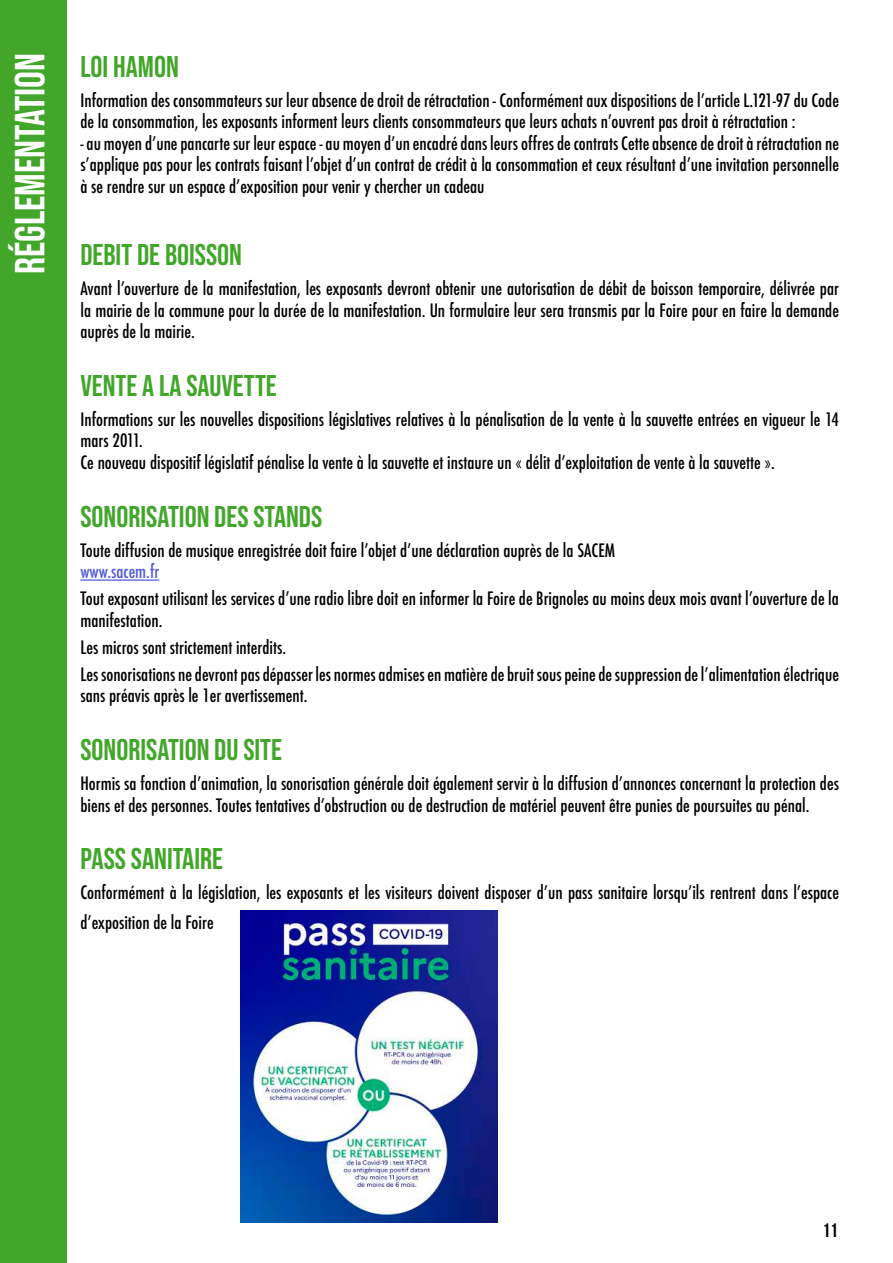
<style>
.page{position:relative;width:893px;height:1263px;background:#fff}
.page>*{position:absolute;margin:0;border:0;box-sizing:border-box;transform-origin:0 0}
.t1{font:42px "Bebas Neue";color:#fff}
.t2{font:30px "Bebas Neue";color:#42a62a}
.t3{font:700 30px "Bebas Neue";color:#42a62a}
.t4{font:700 19.5px "Bebas Neue";color:#000}
.t5{font:500 condensed 18px/21.6px "Futura";color:#000}
.t6{font:500 condensed 18px "Futura";color:#4f5cd6}
</style>
<div class="page">
<hr style="left:80px;top:579px;width:79px;height:2px;background:#4f5cd6">
<div style="left:0;top:0;width:67px;height:1263px;background:#42a62a"></div>
<img style="left:240px;top:910px;width:257px;height:312px">
<h1 class="t1" style="left:6px;top:274px;width:222px;rotate:-90deg">RÉGLEMENTATION</h1>
<h2 class="t2" style="left:80px;top:49px;width:100px">LOI HAMON</h2>
<p class="t5" style="left:80px;top:89px;width:760px">Information des consommateurs sur leur absence de droit de rétractation - Conformément aux dispositions de l’article L.121-97 du Code de la consommation, les exposants informent leurs clients consommateurs que leurs achats n’ouvrent pas droit à rétractation :</p>
<p class="t5" style="left:80px;top:132px;width:760px;text-align:justify">- au moyen d’une pancarte sur leur espace - au moyen d’un encadré dans leurs offres de contrats Cette absence de droit à rétractation ne s’applique pas pour les contrats faisant l’objet d’un contrat de crédit à la consommation et ceux résultant d’une invitation personnelle à se rendre sur un espace d’exposition pour venir y chercher un cadeau</p>
<h2 class="t2" style="left:80px;top:238px;width:163px">DEBIT DE BOISSON</h2>
<p class="t5" style="left:80px;top:278px;width:760px;text-align:justify">Avant l’ouverture de la manifestation, les exposants devront obtenir une autorisation de débit de boisson temporaire, délivrée par la mairie de la commune pour la durée de la manifestation. Un formulaire leur sera transmis par la Foire pour en faire la demande auprès de la mairie.</p>
<h2 class="t2" style="left:80px;top:368px;width:198px">VENTE A LA SAUVETTE</h2>
<p class="t5" style="left:80px;top:408px;width:760px">Informations sur les nouvelles dispositions législatives relatives à la pénalisation de la vente à la sauvette entrées en vigueur le 14 mars 2011.<br>Ce nouveau dispositif législatif pénalise la vente à la sauvette et instaure un « délit d’exploitation de vente à la sauvette ».</p>
<h2 class="t2" style="left:80px;top:499px;width:243px">SONORISATION DES STANDS</h2>
<p class="t5" style="left:80px;top:539px;width:536px">Toute diffusion de musique enregistrée doit faire l’objet d’une déclaration auprès de la SACEM</p>
<p class="t6" style="left:80px;top:560px;width:80px">www.sacem.fr</p>
<p class="t5" style="left:80px;top:588px;width:760px">Tout exposant utilisant les services d’une radio libre doit en informer la Foire de Brignoles au moins deux mois avant l’ouverture de la manifestation.</p>
<p class="t5" style="left:80px;top:634px;width:760px;line-height:27px">Les micros sont strictement interdits.<br>Les sonorisations ne devront pas dépasser les normes admises en matière de bruit sous peine de suppression de l’alimentation électrique</p>
<p class="t5" style="left:80px;top:685px;width:228px">sans préavis après le 1er avertissement.</p>
<h2 class="t2" style="left:80px;top:733px;width:203px">SONORISATION DU SITE</h2>
<p class="t5" style="left:80px;top:773px;width:760px">Hormis sa fonction d’animation, la sonorisation générale doit également servir à la diffusion d’annonces concernant la protection des biens et des personnes. Toutes tentatives d’obstruction ou de destruction de matériel peuvent être punies de poursuites au pénal.</p>
<h2 class="t3" style="left:80px;top:842px;width:144px">PASS SANITAIRE</h2>
<p class="t5" style="left:80px;top:878px;width:760px;line-height:30px">Conformément à la législation, les exposants et les visiteurs doivent disposer d’un pass sanitaire lorsqu’ils rentrent dans l’espace d’exposition de la Foire</p>
<p class="t4" style="left:822px;top:1220px;width:17px">11</p>
</div>
